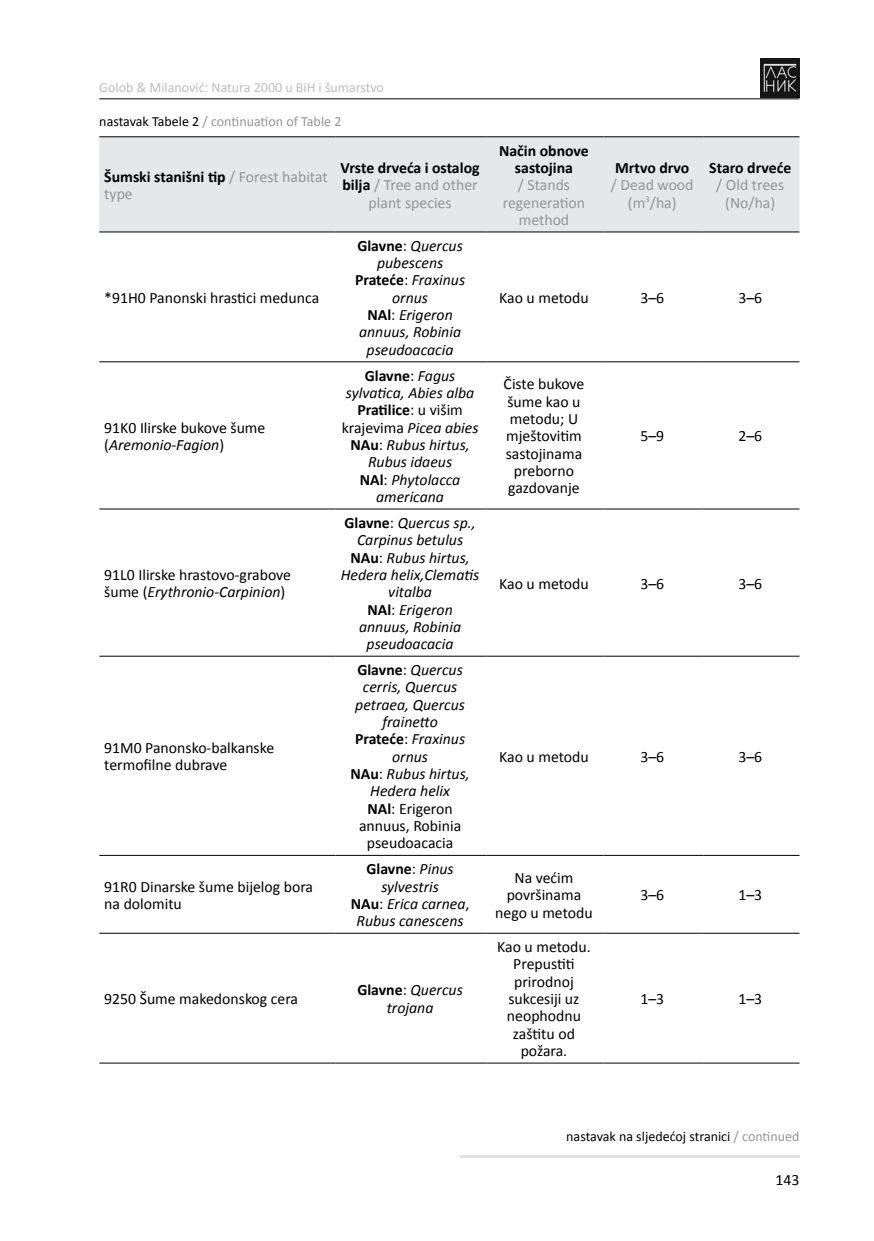
<style>
.page{position:relative;width:874px;height:1241px;background:#fff}
.page>*{position:absolute;margin:0;border:0;box-sizing:border-box;transform-origin:0 0}
.t1{font:italic 15.75px/17.3px "Calibri";color:#000;text-align:center}
.t2{font:15.75px/17.3px "Calibri";color:#000}
.t3{font:15.75px/17.3px "Calibri";color:#939598;text-align:center}
.t4{font:700 15.75px/17.3px "Calibri";color:#000;text-align:center}
.t5{font:14px "Calibri";color:#bcbec0}
.t6{font:14px "Calibri";color:#000}
.t7{font:14px "Calibri";color:#939598}
.s1{color:#000}
.s2{font-weight:700;color:#000}
.s3{font-weight:700;font-style:normal}
.s4{font-style:normal}
.s5{font-style:italic}
.s6{color:#939598}
</style>
<div class="page">
<hr style="left:459px;top:1155px;width:340px;height:2px;background:#e1e2e3">
<img style="left:760px;top:59px;width:39px;height:38px">
<hr style="left:99px;top:98px;width:700px;height:1px;background:#000">
<div style="left:99px;top:137px;width:700px;height:95px;background:#e6e7e8"></div>
<hr style="left:99px;top:136px;width:236px;height:1px;background:#000">
<hr style="left:335px;top:136px;width:151px;height:1px;background:#000">
<hr style="left:486px;top:136px;width:117px;height:1px;background:#000">
<hr style="left:603px;top:136px;width:99px;height:1px;background:#000">
<hr style="left:702px;top:136px;width:97px;height:1px;background:#000">
<hr style="left:99px;top:232px;width:236px;height:1px;background:#000">
<hr style="left:335px;top:232px;width:151px;height:1px;background:#000">
<hr style="left:486px;top:232px;width:117px;height:1px;background:#000">
<hr style="left:603px;top:232px;width:99px;height:1px;background:#000">
<hr style="left:702px;top:232px;width:97px;height:1px;background:#000">
<hr style="left:99px;top:361px;width:236px;height:1px;background:#000">
<hr style="left:335px;top:361px;width:151px;height:1px;background:#000">
<hr style="left:486px;top:361px;width:117px;height:1px;background:#000">
<hr style="left:603px;top:361px;width:99px;height:1px;background:#000">
<hr style="left:702px;top:361px;width:97px;height:1px;background:#000">
<hr style="left:99px;top:508px;width:236px;height:1px;background:#000">
<hr style="left:335px;top:508px;width:151px;height:1px;background:#000">
<hr style="left:486px;top:508px;width:117px;height:1px;background:#000">
<hr style="left:603px;top:508px;width:99px;height:1px;background:#000">
<hr style="left:702px;top:508px;width:97px;height:1px;background:#000">
<hr style="left:99px;top:655px;width:236px;height:1px;background:#000">
<hr style="left:335px;top:655px;width:151px;height:1px;background:#000">
<hr style="left:486px;top:655px;width:117px;height:1px;background:#000">
<hr style="left:603px;top:655px;width:99px;height:1px;background:#000">
<hr style="left:702px;top:655px;width:97px;height:1px;background:#000">
<hr style="left:99px;top:855px;width:236px;height:1px;background:#000">
<hr style="left:335px;top:855px;width:151px;height:1px;background:#000">
<hr style="left:486px;top:855px;width:117px;height:1px;background:#000">
<hr style="left:603px;top:855px;width:99px;height:1px;background:#000">
<hr style="left:702px;top:855px;width:97px;height:1px;background:#000">
<hr style="left:99px;top:932px;width:236px;height:1px;background:#000">
<hr style="left:335px;top:932px;width:151px;height:1px;background:#000">
<hr style="left:486px;top:932px;width:117px;height:1px;background:#000">
<hr style="left:603px;top:932px;width:99px;height:1px;background:#000">
<hr style="left:702px;top:932px;width:97px;height:1px;background:#000">
<hr style="left:99px;top:1062px;width:236px;height:1px;background:#000">
<hr style="left:335px;top:1062px;width:151px;height:1px;background:#000">
<hr style="left:486px;top:1062px;width:117px;height:1px;background:#000">
<hr style="left:603px;top:1062px;width:99px;height:1px;background:#000">
<hr style="left:702px;top:1062px;width:97px;height:1px;background:#000">
<p class="t5" style="left:99px;top:78px;width:286px">Golob &amp; Milanović: Natura 2000 u BiH i šumarstvo</p>
<p class="t7" style="left:99px;top:113px;width:243px"><span class="s1">nastavak Tabele 2</span> / continuation of Table 2</p>
<p class="t3" style="left:104px;top:168px;width:225px;text-align:left"><span class="s2">Šumski stanišni tip</span> / Forest habitat type</p>
<p class="t3" style="left:340px;top:159px;width:140px"><span class="s2">Vrste drveća i ostalog bilja</span> / Tree and other plant species</p>
<p class="t2" style="left:104px;top:289px;width:216px">*91H0 Panonski hrastici medunca</p>
<p class="t1" style="left:355px;top:236px;width:112px"><span class="s3">Glavne</span><span class="s4">:</span> Quercus pubescens<br><span class="s3">Prateće</span><span class="s4">:</span> Fraxinus ornus<br><span class="s3">NAl</span><span class="s4">:</span> Erigeron annuus, Robinia pseudoacacia</p>
<p class="t4" style="left:499px;top:142px;width:91px">Način obnove sastojina</p>
<p class="t3" style="left:502px;top:176px;width:84px">/ Stands regeneration method</p>
<p class="t4" style="left:615px;top:159px;width:76px">Mrtvo drvo</p>
<p class="t3" style="left:610px;top:176px;width:84px">/ Dead wood (m<sup>3</sup>/ha)</p>
<p class="t4" style="left:709px;top:159px;width:83px">Staro drveće</p>
<p class="t3" style="left:716px;top:176px;width:69px">/ Old trees (No/ha)</p>
<p class="t2" style="left:499px;top:289px;width:91px">Kao u metodu</p>
<p class="t2" style="left:640px;top:289px;width:25px">3–6</p>
<p class="t2" style="left:738px;top:289px;width:25px">3–6</p>
<p class="t2" style="left:104px;top:419px;width:162px">91K0 Ilirske bukove šume (<span class="s5">Aremonio-Fagion</span>)</p>
<p class="t2" style="left:104px;top:566px;width:188px">91L0 Ilirske hrastovo-grabove šume (<span class="s5">Erythronio-Carpinion</span>)</p>
<p class="t2" style="left:104px;top:739px;width:171px">91M0 Panonsko-balkanske termofilne dubrave</p>
<p class="t2" style="left:104px;top:877px;width:210px">91R0 Dinarske šume bijelog bora na dolomitu</p>
<p class="t1" style="left:341px;top:366px;width:138px"><span class="s3">Glavne</span><span class="s4">:</span> Fagus sylvatica, Abies alba<br><span class="s3">Pratilice</span><span class="s4">: u višim krajevima</span> Picea abies<br><span class="s3">NAu</span><span class="s4">:</span> Rubus hirtus,<br>Rubus idaeus<br><span class="s3">NAl</span><span class="s4">:</span> Phytolacca americana</p>
<p class="t2" style="left:503px;top:375px;width:82px;text-align:center">Čiste bukove šume kao u metodu; U mještovitim sastojinama preborno gazdovanje</p>
<p class="t2" style="left:640px;top:427px;width:25px">5–9</p>
<p class="t2" style="left:738px;top:427px;width:25px">2–6</p>
<p class="t1" style="left:340px;top:513px;width:140px"><span class="s3">Glavne</span><span class="s4">:</span> Quercus sp.,<br>Carpinus betulus<br><span class="s3">NAu</span><span class="s4">:</span> Rubus hirtus,<br>Hedera helix,Clematis vitalba<br><span class="s3">NAl</span><span class="s4">:</span> Erigeron annuus, Robinia pseudoacacia</p>
<p class="t1" style="left:350px;top:660px;width:121px"><span class="s3">Glavne</span><span class="s4">:</span> Quercus cerris, Quercus petraea, Quercus frainetto<br><span class="s3">Prateće</span><span class="s4">:</span> Fraxinus ornus<br><span class="s3">NAu</span><span class="s4">:</span> Rubus hirtus,<br>Hedera helix<br><span class="s3">NAl</span><span class="s4">: Erigeron annuus, Robinia pseudoacacia</span></p>
<p class="t2" style="left:499px;top:574px;width:91px">Kao u metodu</p>
<p class="t2" style="left:640px;top:574px;width:25px">3–6</p>
<p class="t2" style="left:738px;top:574px;width:25px">3–6</p>
<p class="t2" style="left:499px;top:747px;width:91px">Kao u metodu</p>
<p class="t2" style="left:640px;top:747px;width:25px">3–6</p>
<p class="t2" style="left:738px;top:747px;width:25px">3–6</p>
<p class="t1" style="left:350px;top:859px;width:120px"><span class="s3">Glavne</span><span class="s4">:</span> Pinus sylvestris<br><span class="s3">NAu</span><span class="s4">:</span> Erica carnea<span class="s4">,<br></span>Rubus canescens</p>
<p class="t2" style="left:495px;top:868px;width:99px;text-align:center">Na većim površinama nego u metodu</p>
<p class="t2" style="left:640px;top:886px;width:25px">3–6</p>
<p class="t2" style="left:738px;top:886px;width:25px">1–3</p>
<p class="t2" style="left:104px;top:990px;width:195px">9250 Šume makedonskog cera</p>
<p class="t1" style="left:357px;top:980px;width:107px"><span class="s3">Glavne</span><span class="s4">:</span> Quercus trojana</p>
<p class="t2" style="left:497px;top:938px;width:95px;text-align:center">Kao u metodu.<br>Prepustiti prirodnoj sukcesiji uz neophodnu zaštitu od požara.</p>
<p class="t2" style="left:640px;top:990px;width:25px">1–3</p>
<p class="t2" style="left:738px;top:990px;width:25px">1–3</p>
<p class="t6" style="left:566px;top:1127px;width:234px">nastavak na sljedećoj stranici <span class="s6">/ continued</span></p>
<p class="t2" style="left:775px;top:1170px;width:25px">143</p>
</div>
